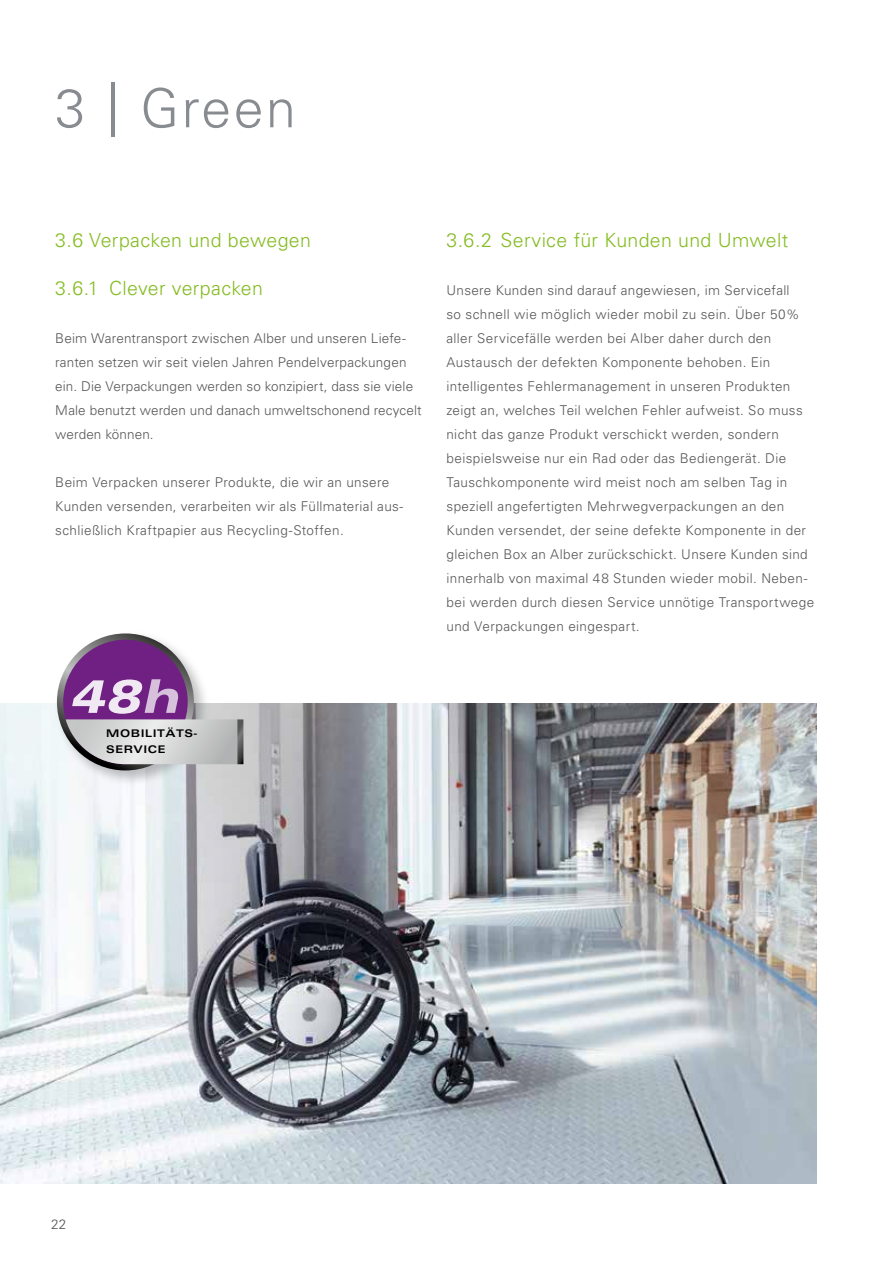
<style>
.page{position:relative;width:893px;height:1263px;background:#fff}
.page>*{position:absolute;margin:0;border:0;box-sizing:border-box;transform-origin:0 0}
.t1{font:300 54px "Univers LT Std";letter-spacing:.045em;color:#888c90}
.t2{font:300 19.5px "Univers LT Std";letter-spacing:.015em;color:#85bc22}
.t3{font:300 13.5px/24px "Univers LT Std";letter-spacing:.025em;color:#565656}
.t4{font:700 expanded 10.5px/15.8px "Univers";letter-spacing:.05em;color:#000}
</style>
<div class="page">
<img style="left:0;top:703px;width:816px;height:480px">
<img style="left:49px;top:638px;width:164px;height:152px">
<svg style="left:57px;top:633px;width:137px;height:137px;background:#626062"></svg>
<div style="left:63px;top:640px;width:125px;height:124px;background:#6f2082;border-radius:50%"></div>
<svg style="left:66px;top:679px;width:177px;height:85px"></svg>
<h1 class="t1" style="left:55px;top:76px;width:242px">3 | Green</h1>
<h2 class="t2" style="left:55px;top:229px;width:257px">3.6 Verpacken und bewegen</h2>
<h2 class="t2" style="left:55px;top:277px;width:209px">3.6.1 Clever verpacken</h2>
<p class="t3" style="left:55px;top:327px;width:368px">Beim Warentransport zwischen Alber und unseren Liefe&shy;ranten setzen wir seit vielen Jahren Pendelverpackungen ein. Die Verpackungen werden so konzipiert, dass sie viele Male benutzt werden und danach umweltschonend recycelt werden können.</p>
<p class="t3" style="left:55px;top:471px;width:350px">Beim Verpacken unserer Produkte, die wir an unsere<br>Kunden versenden, verarbeiten wir als Füllmaterial aus&shy;schließlich Kraftpapier aus Recycling-Stoffen.</p>
<h2 class="t2" style="left:446px;top:229px;width:343px">3.6.2 Service für Kunden und Umwelt</h2>
<p class="t3" style="left:446px;top:279px;width:369px">Unsere Kunden sind darauf angewiesen, im Servicefall<br>so schnell wie möglich wieder mobil zu sein. Über 50% aller Servicefälle werden bei Alber daher durch den Austausch der defekten Komponente behoben. Ein intelligentes Fehlermanagement in unseren Produkten zeigt an, welches Teil welchen Fehler aufweist. So muss nicht das ganze Produkt verschickt werden, sondern beispielsweise nur ein Rad oder das Bediengerät. Die Tauschkomponente wird meist noch am selben Tag in speziell angefertigten Mehrwegverpackungen an den Kunden versendet, der seine defekte Komponente in der gleichen Box an Alber zurückschickt. Unsere Kunden sind innerhalb von maximal 48 Stunden wieder mobil. Neben&shy;bei werden durch diesen Service unnötige Transportwege und Verpackungen eingespart.</p>
<p class="t4" style="left:106px;top:726px;width:93px">MOBILITÄTS-<br>SERVICE</p>
<p class="t3" style="left:51px;top:1212px;width:17px">22</p>
</div>
